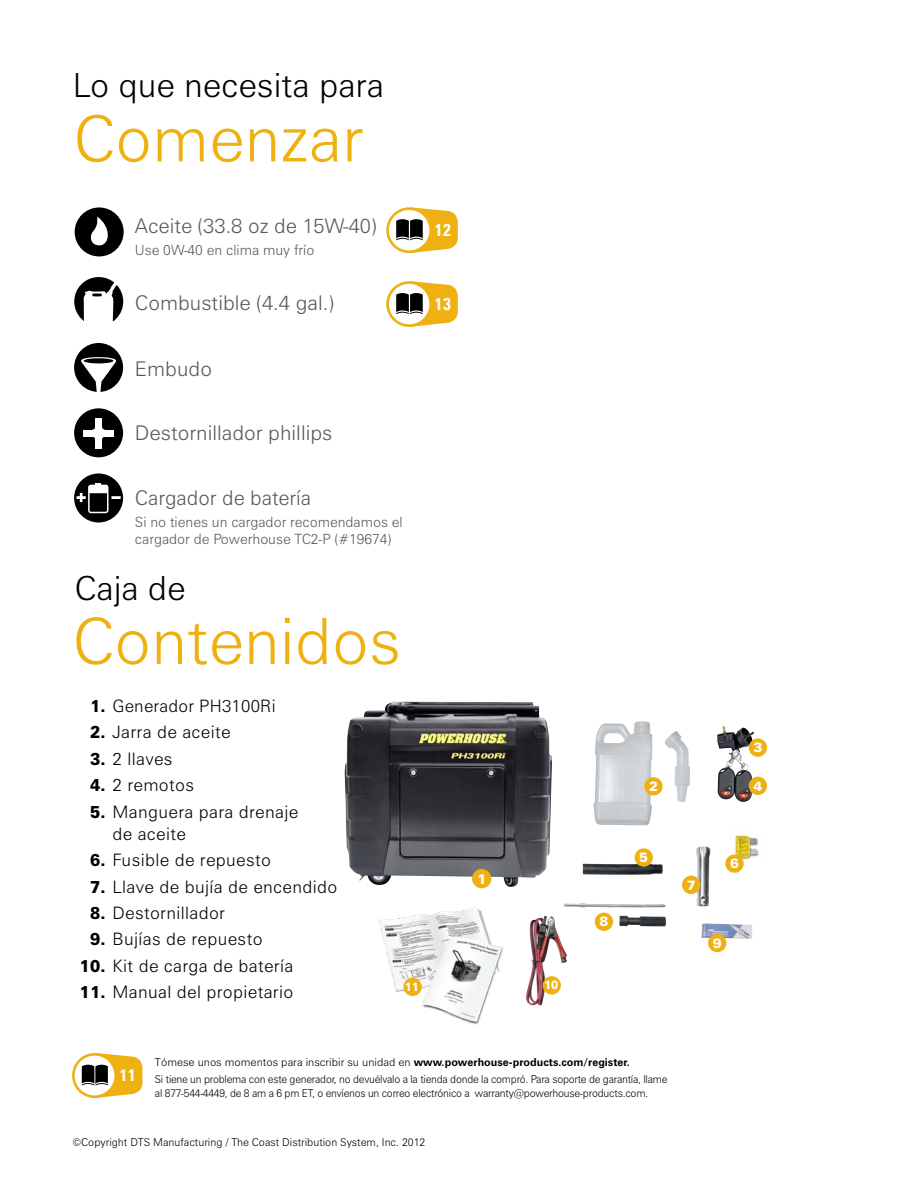
<style>
.page{position:relative;width:918px;height:1188px;background:#fff}
.page>*{position:absolute;margin:0;border:0;box-sizing:border-box;transform-origin:0 0}
.t1{font:300 64.05px "Zurich BT";color:#eeb111}
.t2{font:300 33.3px "Zurich BT";color:#000}
.t3{font:300 20.25px "Zurich BT";color:#58595b}
.t4{font:300 17.25px/22.5px "Zurich BT";letter-spacing:.02em;color:#000}
.t5{font:700 condensed 17.1px "Zurich BT";color:#fff}
.t6{font:700 condensed 16.8px "Zurich BT";color:#fff}
.t7{font:300 14.1px/17px "Zurich BT";color:#58595b}
.t8{font:900 14.1px "Zurich BT";color:#fff}
.t9{font:900 13.5px "Zurich BT";color:#fff}
.t10{font:900 12px "Zurich BT";color:#fff;scale:.9 1}
.t11{font:300 10.95px/17.2px "Zurich BT";letter-spacing:-.02em;color:#000}
.t12{font:300 10.95px "Zurich BT";letter-spacing:-.02em;color:#000;scale:.94 1}
.t13{font:300 10.95px "Zurich BT";color:#000}
.s1{font-weight:900}
.s2{font-weight:700}
</style>
<div class="page">
<div style="left:75px;top:207px;width:49px;height:49px;background:#000;border-radius:50%"></div>
<div style="left:74px;top:277px;width:49px;height:49px;background:#000;border-radius:50%"></div>
<svg style="left:83px;top:277px;width:41px;height:49px"></svg>
<div style="left:74px;top:408px;width:49px;height:49px;background:#000;border-radius:50%"></div>
<div style="left:96px;top:418px;width:6px;height:30px;background:#fff"></div>
<div style="left:83px;top:430px;width:31px;height:6px;background:#fff"></div>
<svg style="left:92px;top:426px;width:14px;height:14px"></svg>
<div style="left:74px;top:343px;width:49px;height:49px;background:#000;border-radius:50%"></div>
<svg style="left:81px;top:357px;width:36px;height:35px"></svg>
<div style="left:84px;top:358px;width:29px;height:5px;background:#000;border-radius:50%"></div>
<svg style="left:90px;top:217px;width:18px;height:29px"></svg>
<div style="left:386px;top:207px;width:46px;height:46px;border:5px solid #eeb111;border-radius:50%"></div>
<div style="left:389px;top:210px;width:40px;height:40px;background:#fff;border-radius:50%"></div>
<svg style="left:396px;top:207px;width:62px;height:44px"></svg>
<div style="left:386px;top:281px;width:46px;height:46px;border:5px solid #eeb111;border-radius:50%"></div>
<div style="left:389px;top:284px;width:40px;height:40px;background:#fff;border-radius:50%"></div>
<svg style="left:396px;top:281px;width:62px;height:44px"></svg>
<div style="left:74px;top:473px;width:49px;height:49px;background:#000;border-radius:50%"></div>
<svg style="left:77px;top:493px;width:9px;height:9px"></svg>
<svg style="left:111px;top:496px;width:10px;height:3px"></svg>
<div style="left:88px;top:485px;width:20px;height:28px;border:1px solid #fff;border-radius:2px"></div>
<div style="left:89px;top:485px;width:19px;height:8px;background:#fff;border-radius:2px"></div>
<svg style="left:95px;top:483px;width:6px;height:2px"></svg>
<img style="left:345px;top:702px;width:202px;height:185px">
<div style="left:472px;top:869px;width:19px;height:19px;background:#eeb111;border-radius:50%"></div>
<img style="left:379px;top:906px;width:124px;height:119px">
<div style="left:403px;top:978px;width:19px;height:18px;background:#eeb111;border-radius:50%"></div>
<img style="left:562px;top:903px;width:104px;height:5px">
<img style="left:583px;top:864px;width:80px;height:11px">
<img style="left:526px;top:916px;width:42px;height:90px">
<div style="left:635px;top:848px;width:18px;height:19px;background:#eeb111;border-radius:50%"></div>
<img style="left:593px;top:721px;width:60px;height:104px">
<img style="left:665px;top:731px;width:25px;height:71px">
<img style="left:696px;top:847px;width:15px;height:60px">
<div style="left:682px;top:876px;width:18px;height:18px;background:#eeb111;border-radius:50%"></div>
<img style="left:701px;top:923px;width:51px;height:16px">
<img style="left:619px;top:916px;width:47px;height:11px">
<div style="left:708px;top:934px;width:18px;height:18px;background:#eeb111;border-radius:50%"></div>
<div style="left:644px;top:777px;width:19px;height:19px;background:#eeb111;border-radius:50%"></div>
<img style="left:717px;top:726px;width:35px;height:76px">
<img style="left:734px;top:834px;width:25px;height:26px">
<div style="left:749px;top:738px;width:18px;height:19px;background:#eeb111;border-radius:50%"></div>
<div style="left:749px;top:777px;width:18px;height:18px;background:#eeb111;border-radius:50%"></div>
<div style="left:725px;top:854px;width:19px;height:19px;background:#eeb111;border-radius:50%"></div>
<div style="left:543px;top:976px;width:18px;height:19px;background:#eeb111;border-radius:50%"></div>
<div style="left:595px;top:913px;width:18px;height:18px;background:#eeb111;border-radius:50%"></div>
<div style="left:72px;top:1053px;width:45px;height:45px;border:5px solid #eeb111;border-radius:50%"></div>
<svg style="left:75px;top:1056px;width:39px;height:39px"></svg>
<svg style="left:82px;top:1053px;width:61px;height:43px"></svg>
<h2 class="t2" style="left:73px;top:65px;width:313px">Lo que necesita para</h2>
<h1 class="t1" style="left:73px;top:100px;width:292px">Comenzar</h1>
<p class="t3" style="left:135px;top:213px;width:243px">Aceite (33.8 oz de 15W-40)</p>
<p class="t7" style="left:135px;top:241px;width:181px">Use 0W-40 en clima muy frío</p>
<p class="t3" style="left:135px;top:290px;width:201px">Combustible (4.4 gal.)</p>
<p class="t3" style="left:135px;top:356px;width:79px">Embudo</p>
<p class="t5" style="left:434px;top:220px;width:18px">12</p>
<p class="t5" style="left:434px;top:293px;width:18px">13</p>
<p class="t3" style="left:135px;top:421px;width:199px">Destornillador phillips</p>
<p class="t3" style="left:135px;top:485px;width:178px">Cargador de batería</p>
<p class="t7" style="left:135px;top:513px;width:269px">Si no tienes un cargador recomendamos el cargador de Powerhouse TC2-P (#19674)</p>
<h2 class="t2" style="left:75px;top:568px;width:113px">Caja de</h2>
<h1 class="t1" style="left:72px;top:602px;width:331px">Contenidos</h1>
<p class="t4" style="left:90px;top:695px;width:187px"><span class="s1">1.</span> Generador PH3100Ri</p>
<p class="t4" style="left:90px;top:721px;width:142px"><span class="s1">2.</span> Jarra de aceite</p>
<p class="t4" style="left:90px;top:747px;width:84px"><span class="s1">3.</span> 2 llaves</p>
<p class="t4" style="left:90px;top:774px;width:106px"><span class="s1">4.</span> 2 remotos</p>
<p class="t4" style="left:112px;top:800px;width:187px;text-indent:-22px"><span class="s1">5.</span> Manguera para drenaje de aceite</p>
<p class="t4" style="left:90px;top:849px;width:183px"><span class="s1">6.</span> Fusible de repuesto</p>
<p class="t4" style="left:90px;top:875px;width:249px"><span class="s1">7.</span> Llave de bujía de encendido</p>
<p class="t4" style="left:90px;top:902px;width:137px"><span class="s1">8.</span> Destornillador</p>
<p class="t4" style="left:90px;top:928px;width:174px"><span class="s1">9.</span> Bujías de repuesto</p>
<p class="t4" style="left:80px;top:954px;width:215px"><span class="s1">10.</span> Kit de carga de batería</p>
<p class="t4" style="left:80px;top:981px;width:215px"><span class="s1">11.</span> Manual del propietario</p>
<p class="t10" style="left:405px;top:979px;width:17px">11</p>
<p class="t8" style="left:477px;top:870px;width:11px">1</p>
<p class="t10" style="left:544px;top:978px;width:17px">10</p>
<p class="t9" style="left:600px;top:913px;width:10px">8</p>
<p class="t9" style="left:649px;top:778px;width:10px">2</p>
<p class="t9" style="left:639px;top:849px;width:10px">5</p>
<p class="t9" style="left:753px;top:739px;width:10px">3</p>
<p class="t9" style="left:753px;top:777px;width:10px">4</p>
<p class="t9" style="left:687px;top:876px;width:10px">7</p>
<p class="t9" style="left:730px;top:855px;width:10px">6</p>
<p class="t9" style="left:713px;top:935px;width:10px">9</p>
<p class="t6" style="left:119px;top:1065px;width:18px">11</p>
<p class="t11" style="left:155px;top:1053px;width:514px">Tómese unos momentos para inscribir su unidad en <span class="s2">www.powerhouse-products.com/register.<br></span>Si tiene un problema con este generador, no devuélvalo a la tienda donde la compró. Para soporte de garantía, llame</p>
<p class="t12" style="left:155px;top:1086px;width:526px">al 877-544-4449, de 8 am a 6 pm ET, o envíenos un correo electrónico a warranty@powerhouse-products.com.</p>
<p class="t13" style="left:73px;top:1135px;width:354px">©Copyright DTS Manufacturing / The Coast Distribution System, Inc. 2012</p>
</div>
